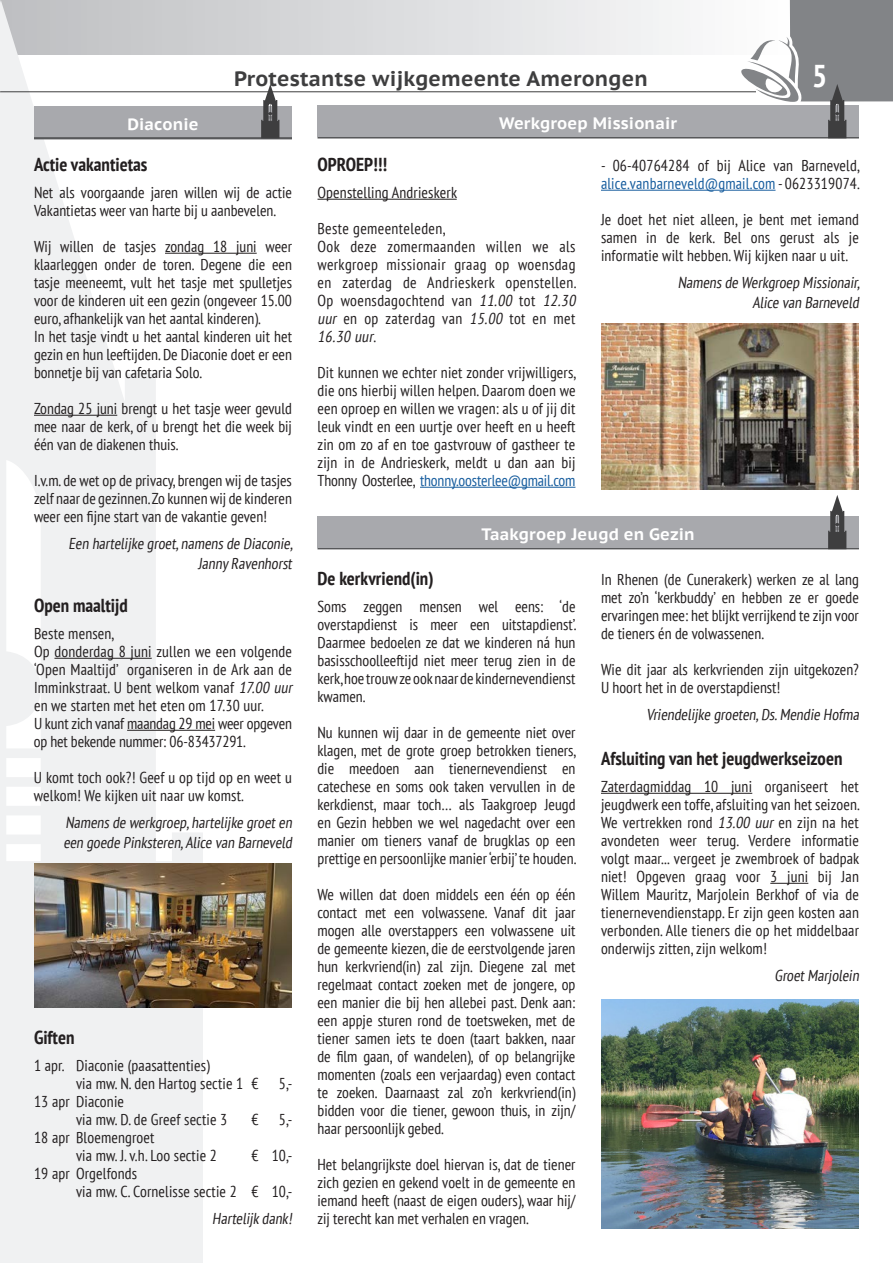
<style>
.page{position:relative;width:893px;height:1263px;background:#fff}
.page>*{position:absolute;margin:0;border:0;box-sizing:border-box;transform-origin:0 0}
.Paginanummer{font:700 condensed 31.5px "PT Sans";color:#fff}
.Paginatitel{font:700 21px "PT Sans Caption";letter-spacing:.01em;color:#3e3e3f}
.Kop_2{font:700 condensed 18.75px "PT Sans";color:#231f20}
.Kadertitel{font:700 16.5px "PT Sans Caption";letter-spacing:.01em;color:#fff}
.Basisalinea__uitvull{font:condensed 15.75px/18px "PT Sans";color:#231f20;text-align:justify}
.Auteur{font:condensed 15.75px/19.5px "PT Sans";color:#231f20;text-align:right}
.Basisalinea__uitvull-2{font:condensed 15.75px/18px "PT Sans";letter-spacing:.025em;color:#231f20}
.Bedragen__klein{font:condensed 15.75px "PT Sans";letter-spacing:.01em;color:#231f20}
.s1{font-style:italic}
.s2{color:#175d9e}
</style>
<div class="page">
<svg style="left:203px;top:0;width:481px;height:54px"></svg>
<svg style="left:0;top:0;width:203px;height:1263px;fill:#f0f1f2"></svg>
<hr style="left:0;top:91px;width:756px;height:1px;background:#3e3e3f">
<div style="left:34px;top:106px;width:258px;height:32px;background:#a8a9ad"></div>
<hr style="left:34px;top:137px;width:258px;height:2px;background:#57585a">
<svg style="left:261px;top:84px;width:18px;height:54px"></svg>
<hr style="left:165px;top:253px;width:92px;height:1px;background:#231f20">
<hr style="left:34px;top:415px;width:83px;height:1px;background:#231f20">
<hr style="left:54px;top:658px;width:98px;height:1px;background:#231f20">
<hr style="left:127px;top:730px;width:88px;height:1px;background:#231f20">
<hr style="left:317px;top:199px;width:140px;height:1px;background:#231f20">
<hr style="left:420px;top:487px;width:155px;height:1px;background:#175d9e">
<hr style="left:317px;top:136px;width:542px;height:2px;background:#57585a">
<div style="left:317px;top:105px;width:542px;height:32px;background:#a8a9ad"></div>
<svg style="left:741px;top:0;width:152px;height:138px"></svg>
<hr style="left:601px;top:190px;width:174px;height:1px;background:#175d9e">
<img style="left:601px;top:323px;width:258px;height:166px">
<img style="left:34px;top:863px;width:258px;height:145px">
<hr style="left:317px;top:547px;width:542px;height:2px;background:#57585a">
<div style="left:317px;top:516px;width:542px;height:31px;background:#a8a9ad"></div>
<svg style="left:828px;top:495px;width:18px;height:54px"></svg>
<hr style="left:601px;top:793px;width:151px;height:1px;background:#231f20">
<hr style="left:770px;top:883px;width:38px;height:1px;background:#231f20">
<img style="left:601px;top:999px;width:258px;height:230px">
<p class="Paginatitel" style="left:234px;top:64px;width:415px">Protestantse wijkgemeente Amerongen</p>
<p class="Paginanummer" style="left:812px;top:55px;width:17px">5</p>
<p class="Kadertitel" style="left:127px;top:113px;width:73px">Diaconie</p>
<p class="Kop_2" style="left:34px;top:152px;width:115px">Actie vakantietas</p>
<p class="Basisalinea__uitvull" style="left:34px;top:183px;width:259px">Net als voorgaande jaren willen wij de actie<br>Vakantietas weer van harte bij u aanbevelen.</p>
<p class="Basisalinea__uitvull" style="left:34px;top:237px;width:259px">Wij willen de tasjes zondag 18 juni weer klaarleggen onder de toren. Degene die een tasje meeneemt, vult het tasje met spulletjes voor de kinderen uit een gezin (ongeveer 15.00 euro, afhankelijk van het aantal kinderen).</p>
<p class="Basisalinea__uitvull" style="left:34px;top:327px;width:259px">In het tasje vindt u het aantal kinderen uit het gezin en hun leeftijden. De Diaconie doet er een bonnetje bij van cafetaria Solo.</p>
<p class="Basisalinea__uitvull" style="left:34px;top:399px;width:260px">Zondag 25 juni brengt u het tasje weer gevuld mee naar de kerk, of u brengt het die week bij één van de diakenen thuis.</p>
<p class="Basisalinea__uitvull" style="left:34px;top:471px;width:259px">I.v.m. de wet op de privacy, brengen wij de tasjes zelf naar de gezinnen. Zo kunnen wij de kinderen weer een fijne start van de vakantie geven!</p>
<p class="Auteur" style="left:68px;top:533px;width:229px">Een hartelijke groet,namens de Diaconie,<br>JannyRavenhorst</p>
<p class="Kop_2" style="left:34px;top:593px;width:95px">Open maaltijd</p>
<p class="Basisalinea__uitvull" style="left:34px;top:624px;width:82px">Beste mensen,</p>
<p class="Basisalinea__uitvull" style="left:34px;top:642px;width:263px;text-align:left">Op donderdag 8 juni zullen we een volgende ‘Open Maaltijd’ organiseren in de Ark aan de Imminkstraat. U bent welkom vanaf <span class="s1">17.00 uur </span>en we starten met het eten om 17.30 uur.</p>
<p class="Basisalinea__uitvull" style="left:34px;top:714px;width:259px">U kunt zich vanaf maandag 29 mei weer opgeven op het bekende nummer: 06-83437291.</p>
<p class="Basisalinea__uitvull" style="left:34px;top:768px;width:260px">U komt toch ook?! Geef u op tijd op en weet u welkom! We kijken uit naar uw komst.</p>
<p class="Auteur" style="left:63px;top:812px;width:233px;text-align:left">Namens de werkgroep,hartelijke groeten een goede Pinksteren,Alice van Barneveld</p>
<p class="Kop_2" style="left:34px;top:1025px;width:42px">Giften</p>
<p class="Bedragen__klein" style="left:34px;top:1055px;width:177px">1 apr. Diaconie (paasattenties)</p>
<p class="Bedragen__klein" style="left:76px;top:1073px;width:184px">via mw. N. den Hartog sectie 1 €</p>
<p class="Bedragen__klein" style="left:279px;top:1073px;width:15px">5,-</p>
<p class="Bedragen__klein" style="left:34px;top:1091px;width:92px">13 apr Diaconie</p>
<p class="Bedragen__klein" style="left:76px;top:1109px;width:153px">via mw. D. de Greef sectie 3</p>
<p class="Bedragen__klein" style="left:252px;top:1109px;width:9px">€</p>
<p class="Bedragen__klein" style="left:279px;top:1109px;width:15px">5,-</p>
<p class="Bedragen__klein" style="left:34px;top:1127px;width:122px">18 apr Bloemengroet</p>
<p class="Bedragen__klein" style="left:76px;top:1145px;width:142px">via mw. J. v.h. Loo sectie 2</p>
<p class="Bedragen__klein" style="left:252px;top:1145px;width:42px">€ 10,-</p>
<p class="Bedragen__klein" style="left:34px;top:1163px;width:105px">19 apr Orgelfonds</p>
<p class="Bedragen__klein" style="left:76px;top:1181px;width:218px">via mw. C. Cornelisse sectie 2 € 10,-</p>
<p class="Auteur" style="left:212px;top:1208px;width:84px">Hartelijkdank!</p>
<p class="Kadertitel" style="left:499px;top:112px;width:179px">Werkgroep Missionair</p>
<p class="Basisalinea__uitvull" style="left:601px;top:156px;width:260px">- 06-40764284 of bij Alice van Barneveld, <span class="s2">alice.vanbarneveld@gmail.com</span> - 0623319074.</p>
<p class="Basisalinea__uitvull" style="left:601px;top:210px;width:259px">Je doet het niet alleen, je bent met iemand samen in de kerk. Bel ons gerust als je informatie wilt hebben. Wij kijken naar u uit.</p>
<p class="Auteur" style="left:678px;top:272px;width:187px">Namens de Werkgroep Missionair,<br>Alice van Barneveld</p>
<p class="Kop_2" style="left:317px;top:152px;width:71px">OPROEP!!!</p>
<p class="Basisalinea__uitvull" style="left:317px;top:183px;width:141px">Openstelling Andrieskerk</p>
<p class="Basisalinea__uitvull-2" style="left:317px;top:219px;width:130px">Beste gemeenteleden,</p>
<p class="Basisalinea__uitvull-2" style="left:317px;top:237px;width:263px">Ook deze zomermaanden willen we als werkgroep missionair graag op woensdag en zaterdag de Andrieskerk openstellen.<br>Op woensdagochtend van <span class="s1">11.00</span> tot <span class="s1">12.30 uur</span> en op zaterdag van <span class="s1">15.00</span> tot en met <span class="s1">16.30 uur</span>.</p>
<p class="Basisalinea__uitvull" style="left:317px;top:363px;width:261px">Dit kunnen we echter niet zonder vrijwilligers, die ons hierbij willen helpen. Daarom doen we een oproep en willen we vragen: als u of jij dit leuk vindt en een uurtje over heeft en u heeft zin om zo af en toe gastvrouw of gastheer te zijn in de Andrieskerk, meldt u dan aan bij Thonny Oosterlee, <span class="s2">thonny.oosterlee@gmail.com</span></p>
<p class="Kadertitel" style="left:482px;top:523px;width:215px">Taakgroep Jeugd en Gezin</p>
<p class="Kop_2" style="left:317px;top:566px;width:118px">De kerkvriend(in)</p>
<p class="Basisalinea__uitvull" style="left:317px;top:597px;width:260px">Soms zeggen mensen wel eens: ‘de overstapdienst is meer een uitstapdienst’.<br>Daarmee bedoelen ze dat we kinderen ná hun basisschoolleeftijd niet meer terug zien in de kerk,hoe trouw ze ook naar de kindernevendienst kwamen.</p>
<p class="Basisalinea__uitvull" style="left:317px;top:723px;width:261px">Nu kunnen wij daar in de gemeente niet over klagen, met de grote groep betrokken tieners, die meedoen aan tienernevendienst en catechese en soms ook taken vervullen in de kerkdienst, maar toch… als Taakgroep Jeugd en Gezin hebben we wel nagedacht over een manier om tieners vanaf de brugklas op een prettige en persoonlijke manier ‘erbij’ te houden.</p>
<p class="Basisalinea__uitvull" style="left:317px;top:885px;width:259px">We willen dat doen middels een één op één contact met een volwassene. Vanaf dit jaar mogen alle overstappers een volwassene uit de gemeente kiezen, die de eerstvolgende jaren hun kerkvriend(in) zal zijn. Diegene zal met regelmaat contact zoeken met de jongere, op een manier die bij hen allebei past. Denk aan: een appje sturen rond de toetsweken, met de tiener samen iets te doen (taart bakken, naar de film gaan, of wandelen), of op belangrijke momenten (zoals een verjaardag) even contact te zoeken. Daarnaast zal zo’n kerkvriend(in) bidden voor die tiener, gewoon thuis, in zijn/ haar persoonlijk gebed.</p>
<p class="Basisalinea__uitvull" style="left:317px;top:1155px;width:259px">Het belangrijkste doel hiervan is, dat de tiener zich gezien en gekend voelt in de gemeente en iemand heeft (naast de eigen ouders), waar hij/ zij terecht kan met verhalen en vragen.</p>
<p class="Basisalinea__uitvull" style="left:601px;top:570px;width:259px">In Rhenen (de Cunerakerk) werken ze al lang met zo’n ‘kerkbuddy’ en hebben ze er goede ervaringen mee: het blijkt verrijkend te zijn voor de tieners én de volwassenen.</p>
<p class="Basisalinea__uitvull" style="left:601px;top:660px;width:259px">Wie dit jaar als kerkvrienden zijn uitgekozen?<br>U hoort het in de overstapdienst!</p>
<p class="Auteur" style="left:646px;top:704px;width:217px">Vriendelijke groeten,Ds.Mendie Hofma</p>
<p class="Kop_2" style="left:601px;top:746px;width:243px">Afsluiting van het jeugdwerkseizoen</p>
<p class="Basisalinea__uitvull" style="left:601px;top:777px;width:261px">Zaterdagmiddag 10 juni organiseert het jeugdwerk een toffe, afsluiting van het seizoen.<br>We vertrekken rond <span class="s1">13.00 uur</span> en zijn na het avondeten weer terug. Verdere informatie volgt maar... vergeet je zwembroek of badpak niet! Opgeven graag voor 3 juni bij Jan Willem Mauritz, Marjolein Berkhof of via de tienernevendienstapp. Er zijn geen kosten aan verbonden. Alle tieners die op het middelbaar onderwijs zitten, zijn welkom!</p>
<p class="Auteur" style="left:775px;top:965px;width:89px">GroetMarjolein</p>
</div>
